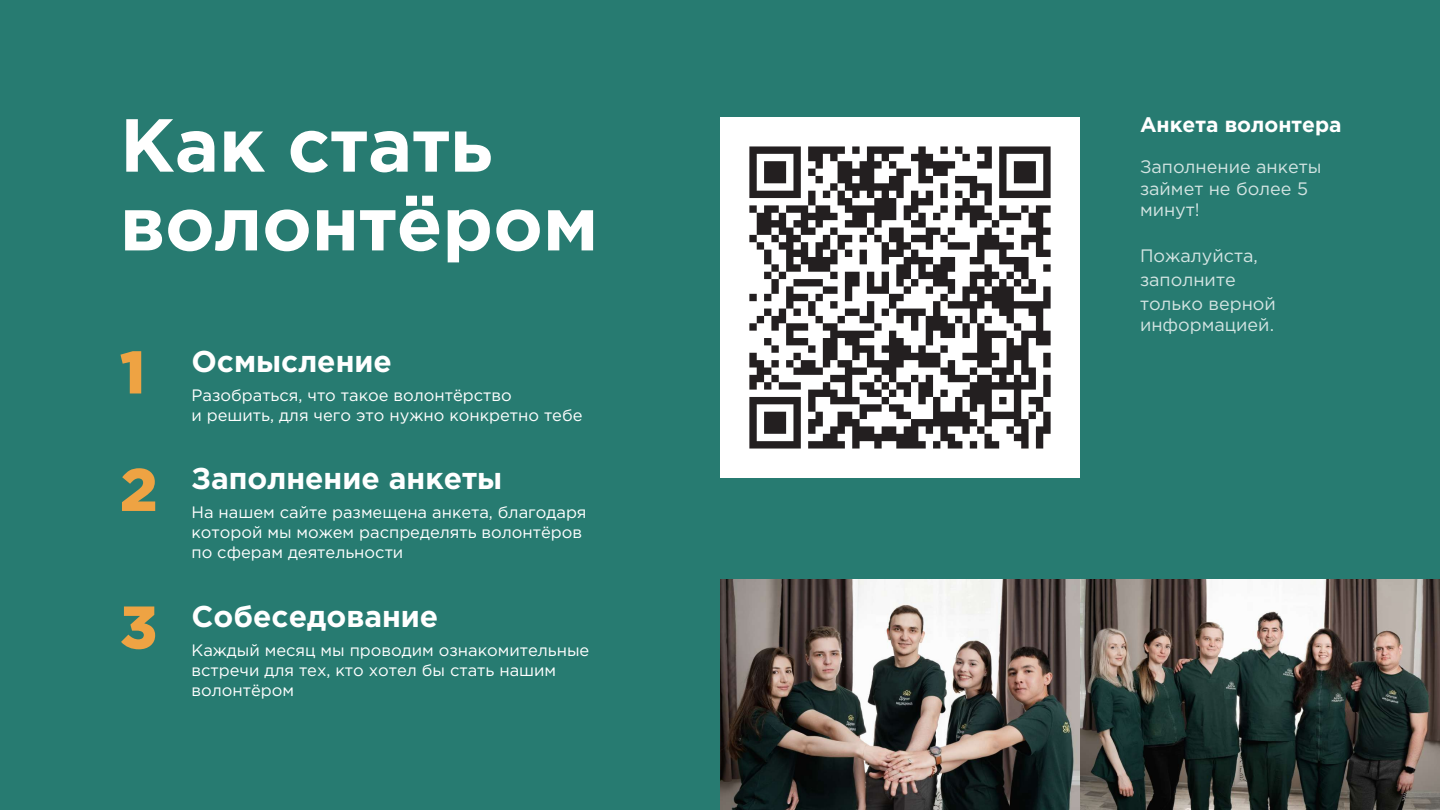
<style>
.page{position:relative;width:1440px;height:810px;background:#277b71}
.page>*{position:absolute;margin:0;border:0;box-sizing:border-box;transform-origin:0 0}
.t1{font:700 75px/78.8px "Gotham Pro";color:#fff}
.t2{font:900 60px/117.4px "Gotham Pro";color:#eea343}
.t3{font:700 30px "Gotham Pro";color:#fff}
.t4{font:700 21px "Gotham Pro";color:#fff}
.t5{font:18px/21.6px "Gotham Pro";color:#fff}
.t6{font:16.5px/19.8px "Gotham Pro";color:#fff}
</style>
<div class="page">
<img style="left:720px;top:117px;width:360px;height:360px">
<img style="left:720px;top:580px;width:360px;height:230px">
<svg style="left:1080px;top:580px;width:360px;height:230px;background:#5b5d58"></svg>
<h1 class="t1" style="left:120px;top:104px;width:480px">Как стать волонтёром</h1>
<h2 class="t2" style="left:120px;top:312px;width:39px">1<br>2</h2>
<h2 class="t2" style="left:120px;top:567px;width:39px">3</h2>
<h3 class="t3" style="left:191px;top:344px;width:202px">Осмысление</h3>
<p class="t6" style="left:191px;top:385px;width:393px">Разобраться, что такое волонтёрство<br>и решить, для чего это нужно конкретно тебе</p>
<h3 class="t3" style="left:191px;top:461px;width:312px">Заполнение анкеты</h3>
<p class="t6" style="left:191px;top:503px;width:397px">На нашем сайте размещена анкета, благодаря которой мы можем распределять волонтёров по сферам деятельности</p>
<h3 class="t3" style="left:191px;top:599px;width:248px">Собеседование</h3>
<p class="t6" style="left:191px;top:640px;width:399px">Каждый месяц мы проводим ознакомительные встречи для тех, кто хотел бы стать нашим волонтёром</p>
<p class="t4" style="left:1140px;top:113px;width:203px">Анкета волонтера</p>
<p class="t5" style="left:1140px;top:156px;width:183px">Заполнение анкеты займет не более 5 минут!</p>
<p class="t5" style="left:1140px;top:243px;width:137px;line-height:24px">Пожалуйста, заполните только верной</p>
<p class="t5" style="left:1140px;top:314px;width:136px">информацией.</p>
</div>
